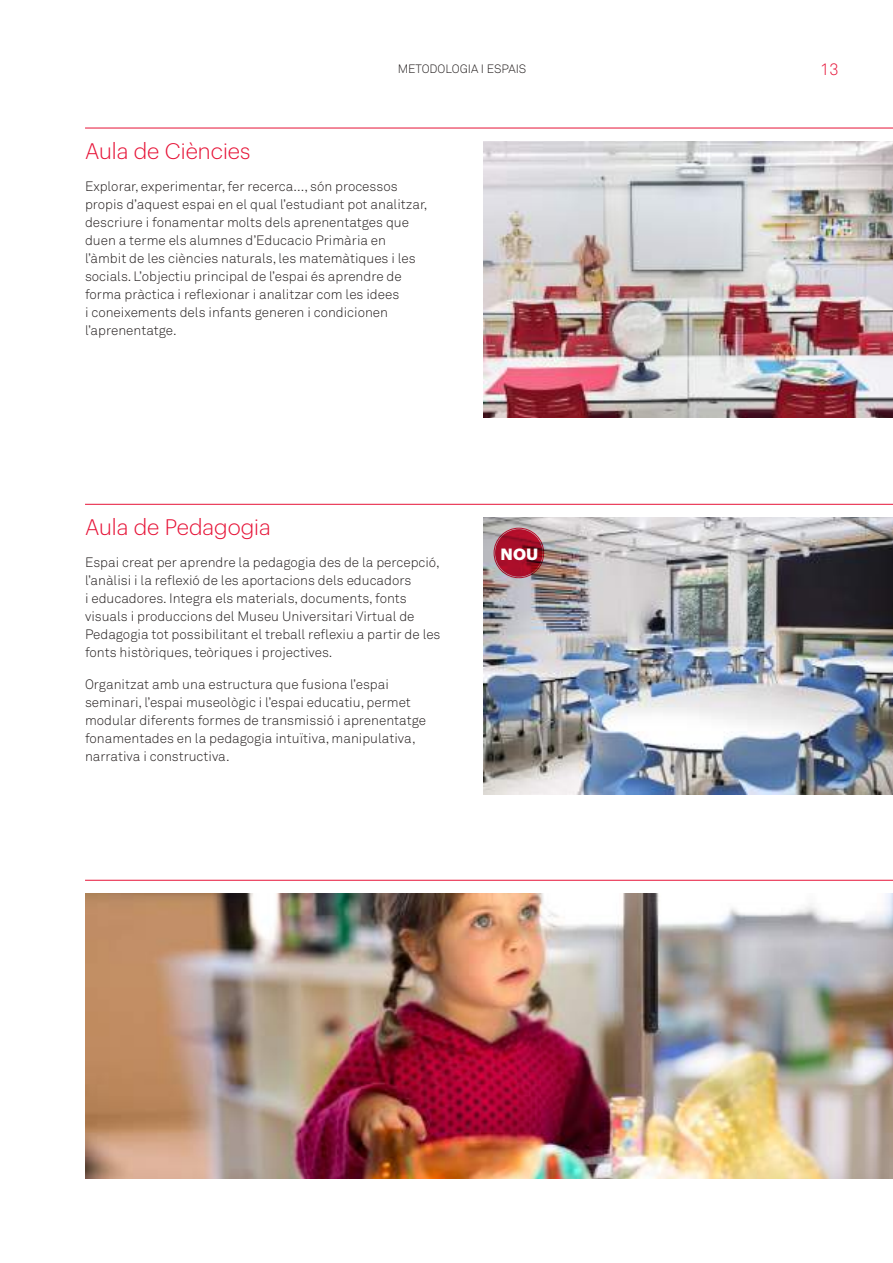
<style>
.page{position:relative;width:893px;height:1263px;background:#fff}
.page>*{position:absolute;margin:0;border:0;box-sizing:border-box;transform-origin:0 0}
.t1{font:300 22.05px "Graphik";color:#e61337}
.t2{font:16.5px "Akkurat Light Pro";color:#e61337}
.t3{font:700 15.9px "Graphik";color:#fff}
.t4{font:13.5px/18px "Akkurat Light Pro";color:#241f1f}
.t5{font:12px "Akkurat Light Pro";color:#241f1f}
</style>
<div class="page">
<hr style="left:85px;top:128px;width:808px;height:1px;background:#e61337">
<hr style="left:85px;top:504px;width:808px;height:1px;background:#e61337">
<hr style="left:85px;top:880px;width:808px;height:1px;background:#e61337">
<img style="left:483px;top:141px;width:410px;height:277px">
<img style="left:483px;top:517px;width:410px;height:277px">
<img style="left:85px;top:893px;width:808px;height:286px">
<svg style="left:495px;top:529px;width:48px;height:48px;background:#a20e27"></svg>
<div style="left:494px;top:528px;width:50px;height:50px;border:1px solid #e61337;border-radius:50%"></div>
<p class="t5" style="left:398px;top:61px;width:130px">METODOLOGIA I ESPAIS</p>
<p class="t2" style="left:820px;top:59px;width:20px">13</p>
<h1 class="t1" style="left:85px;top:135px;width:167px">Aula de Ciències</h1>
<p class="t4" style="left:85px;top:177px;width:344px">Explorar, experimentar, fer recerca..., són processos propis d’aquest espai en el qual l’estudiant pot analitzar, descriure i fonamentar molts dels aprenentatges que duen a terme els alumnes d’Educacio Primària en l’àmbit de les ciències naturals, les matemàtiques i les socials. L’objectiu principal de l’espai és aprendre de forma pràctica i reflexionar i analitzar com les idees<br>i coneixements dels infants generen i condicionen l’aprenentatge.</p>
<h1 class="t1" style="left:85px;top:511px;width:187px">Aula de Pedagogia</h1>
<p class="t4" style="left:85px;top:554px;width:357px">Espai creat per aprendre la pedagogia des de la percepció, l’anàlisi i la reflexió de les aportacions dels educadors<br>i educadores. Integra els materials, documents, fonts visuals i produccions del Museu Universitari Virtual de Pedagogia tot possibilitant el treball reflexiu a partir de les fonts històriques, teòriques i projectives.</p>
<p class="t4" style="left:85px;top:676px;width:343px">Organitzat amb una estructura que fusiona l’espai seminari, l’espai museològic i l’espai educatiu, permet modular diferents formes de transmissió i aprenentatge fonamentades en la pedagogia intuïtiva, manipulativa, narrativa i constructiva.</p>
<p class="t3" style="left:501px;top:541px;width:39px">NOU</p>
</div>
